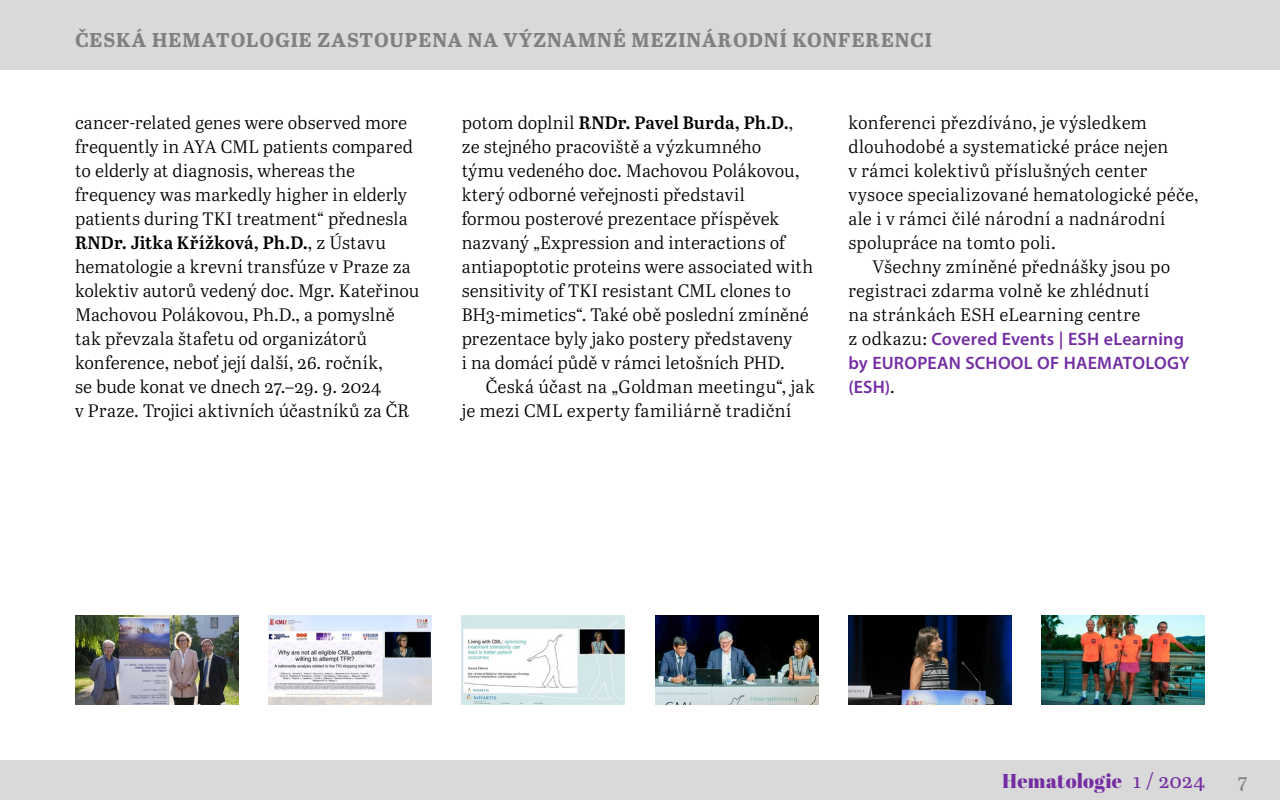
<style>
.page{position:relative;width:1280px;height:800px;background:#fff}
.page>*{position:absolute;margin:0;border:0;box-sizing:border-box;transform-origin:0 0}
.zahlavi{font:700 20px "Abril Text";letter-spacing:.05em;color:#808080}
.t1{font:20px "Abril Fatface";letter-spacing:.015em;color:#742da2}
.t2{font:20px "Abril Text";color:#808080}
.text{font:18px/24px "Abril Text Lt";letter-spacing:.01em;color:#000}
.s1{font-family:"Abril Text";font-weight:600}
.s2{font-family:"Myriad Pro";font-weight:600;color:#742da2}
.s3{font-family:"Abril Text"}
</style>
<div class="page">
<div style="left:0;top:760px;width:1280px;height:40px;background:#d9d9d9"></div>
<div style="left:0;top:0;width:1280px;height:70px;background:#d9d9d9"></div>
<img style="left:75px;top:616px;width:163px;height:89px">
<img style="left:462px;top:616px;width:163px;height:89px">
<img style="left:848px;top:616px;width:164px;height:89px">
<img style="left:268px;top:616px;width:164px;height:89px">
<img style="left:655px;top:616px;width:163px;height:89px">
<img style="left:1042px;top:616px;width:163px;height:89px">
<p class="zahlavi" style="left:75px;top:25px;width:859px">ČESKÁ HEMATOLOGIE ZASTOUPENA NA VÝZNAMNÉ MEZINÁRODNÍ KONFERENCI</p>
<p class="text" style="left:75px;top:110px;width:346px">cancer ‑related genes were observed more frequently in AYA CML patients compared to elderly at diagnosis, whereas the frequency was markedly higher in elderly patients during TKI treatment“ přednesla <span class="s1">RNDr. Jitka Křížková, Ph.D.</span>, z Ústavu hematologie a krevní transfúze v Praze za kolektiv autorů vedený doc. Mgr. Kateřinou Machovou Polákovou, Ph.D., a pomyslně tak převzala štafetu od organizátorů konference, neboť její další, 26. ročník,<br>se bude konat ve dnech 27.–29. 9. 2024<br>v Praze. Trojici aktivních účastníků za ČR</p>
<p class="text" style="left:462px;top:110px;width:353px">potom doplnil <span class="s1">RNDr. Pavel Burda, Ph.D.</span>, ze stejného pracoviště a výzkumného<br>týmu vedeného doc. Machovou Polákovou, který odborné veřejnosti představil<br>formou posterové prezentace příspěvek nazvaný „Expression and interactions of antiapoptotic proteins were associated with sensitivity of TKI resistant CML clones to BH3-mimetics“. Také obě poslední zmíněné prezentace byly jako postery představeny<br>i na domácí půdě v rámci letošních PHD.</p>
<p class="text" style="left:462px;top:374px;width:355px;text-indent:24px">Česká účast na „Goldman meetingu“, jak je mezi CML experty familiárně tradiční</p>
<p class="text" style="left:848px;top:110px;width:352px">konferenci přezdíváno, je výsledkem dlouhodobé a systematické práce nejen<br>v rámci kolektivů příslušných center vysoce specializované hematologické péče, ale i v rámci čilé národní a nadnárodní spolupráce na tomto poli.</p>
<p class="text" style="left:848px;top:254px;width:343px;text-indent:24px">Všechny zmíněné přednášky jsou po registraci zdarma volně ke zhlédnutí<br>na stránkách ESH eLearning centre<br>z odkazu: <span class="s2">Covered Events | ESH eLearning by EUROPEAN SCHOOL OF HAEMATOLOGY (ESH)</span>.</p>
<p class="t1" style="left:1002px;top:767px;width:204px">Hematologie <span class="s3">1 / 2024</span></p>
<p class="t2" style="left:1238px;top:766px;width:11px">7</p>
</div>
